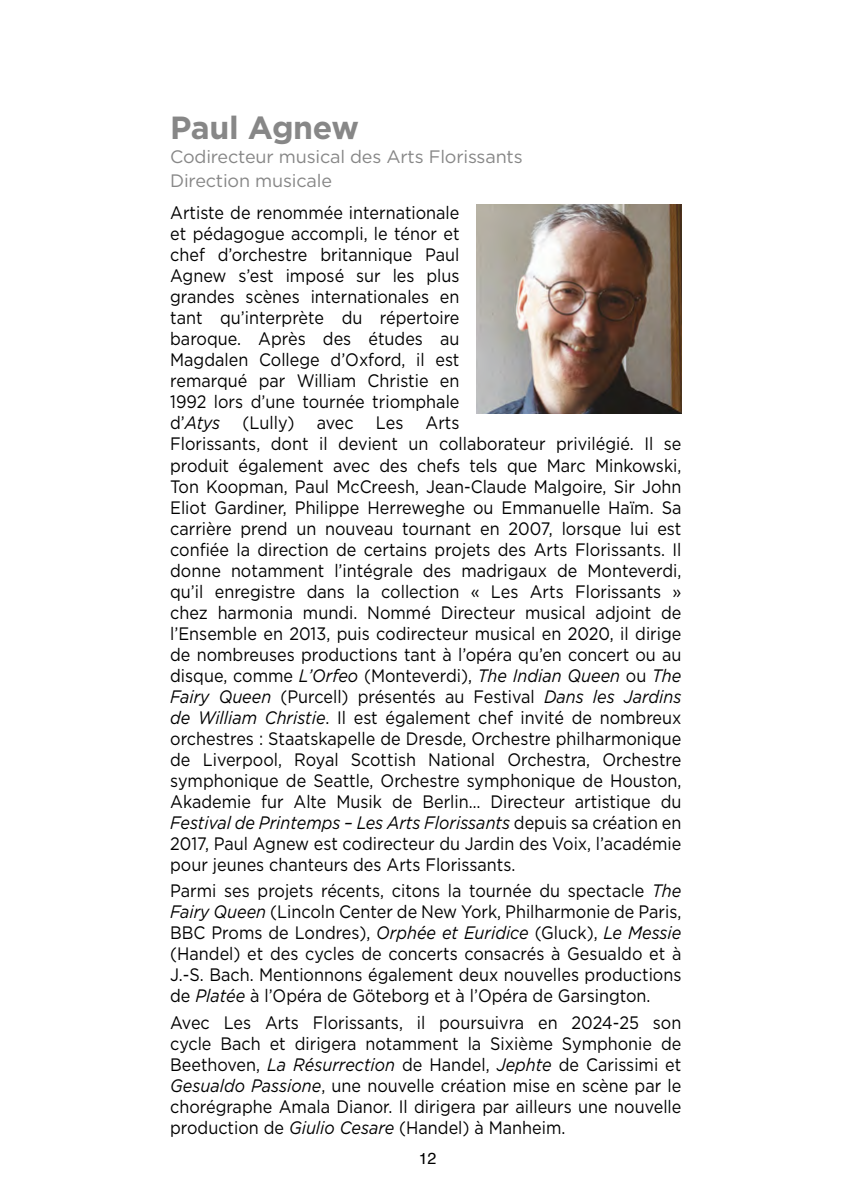
<style>
.page{position:relative;width:851px;height:1191px;background:#fff}
.page>*{position:absolute;margin:0;border:0;box-sizing:border-box;transform-origin:0 0}
.t1{font:700 32px "Gotham";letter-spacing:-.01em;color:#878787}
.t2{font:18px/21px "Gotham";color:#000;text-align:justify;scale:.9 1}
.t3{font:18px/24px "Gotham";letter-spacing:-.01em;color:#878787}
.t4{font:16px "Helvetica";color:#000}
.s1{font-style:italic}
</style>
<div class="page">
<img style="left:476px;top:204px;width:205px;height:209px">
<p class="t1" style="left:170px;top:106px;width:190px">Paul Agnew</p>
<p class="t3" style="left:170px;top:144px;width:354px">Codirecteur musical des Arts Florissants<br>Direction musicale</p>
<p class="t2" style="left:170px;top:202px;width:569px;text-align:left">Artiste de renommée internationale<br>et pédagogue accompli, le ténor et<br>chef d’orchestre britannique Paul<br>Agnew s’est imposé sur les plus<br>grandes scènes internationales en<br>tant qu’interprète du répertoire<br>baroque. Après des études au<br>Magdalen College d’Oxford, il est<br>remarqué par William Christie en<br>1992 lors d’une tournée triomphale<br>d’<span class="s1">Atys</span> (Lully) avec Les Arts<br>Florissants, dont il devient un collaborateur privilégié. Il se produit également avec des chefs tels que Marc Minkowski, Ton Koopman, Paul McCreesh, Jean-Claude Malgoire, Sir John Eliot Gardiner, Philippe Herreweghe ou Emmanuelle Haïm. Sa carrière prend un nouveau tournant en 2007, lorsque lui est confiée la direction de certains projets des Arts Florissants. Il donne notamment l’intégrale des madrigaux de Monteverdi, qu’il enregistre dans la collection « Les Arts Florissants » chez harmonia mundi. Nommé Directeur musical adjoint de l’Ensemble en 2013, puis codirecteur musical en 2020, il dirige de nombreuses productions tant à l’opéra qu’en concert ou au disque, comme <span class="s1">L’Orfeo</span> (Monteverdi), <span class="s1">The Indian Queen</span> ou <span class="s1">The Fairy Queen</span> (Purcell) présentés au Festival <span class="s1">Dans les Jardins de William Christie</span>. Il est également chef invité de nombreux orchestres : Staatskapelle de Dresde, Orchestre philharmonique de Liverpool, Royal Scottish National Orchestra, Orchestre symphonique de Seattle, Orchestre symphonique de Houston, Akademie fur Alte Musik de Berlin… Directeur artistique du <span class="s1">Festival de Printemps – Les Arts Florissants</span> depuis sa création en 2017, Paul Agnew est codirecteur du Jardin des Voix, l’académie pour jeunes chanteurs des Arts Florissants.</p>
<p class="t2" style="left:170px;top:880px;width:569px">Parmi ses projets récents, citons la tournée du spectacle <span class="s1">The Fairy Queen</span> (Lincoln Center de New York, Philharmonie de Paris, BBC Proms de Londres), <span class="s1">Orphée et Euridice</span> (Gluck), <span class="s1">Le Messie </span>(Handel) et des cycles de concerts consacrés à Gesualdo et à J.-S. Bach. Mentionnons également deux nouvelles productions de <span class="s1">Platée</span> à l’Opéra de Göteborg et à l’Opéra de Garsington.</p>
<p class="t2" style="left:170px;top:1011px;width:569px">Avec Les Arts Florissants, il poursuivra en 2024-25 son cycle Bach et dirigera notamment la Sixième Symphonie de Beethoven, <span class="s1">La Résurrection</span> de Handel, <span class="s1">Jephte</span> de Carissimi et <span class="s1">Gesualdo Passione</span>, une nouvelle création mise en scène par le chorégraphe Amala Dianor. Il dirigera par ailleurs une nouvelle production de <span class="s1">Giulio Cesare</span> (Handel) à Manheim.</p>
<p class="t4" style="left:418px;top:1145px;width:19px">12</p>
</div>
